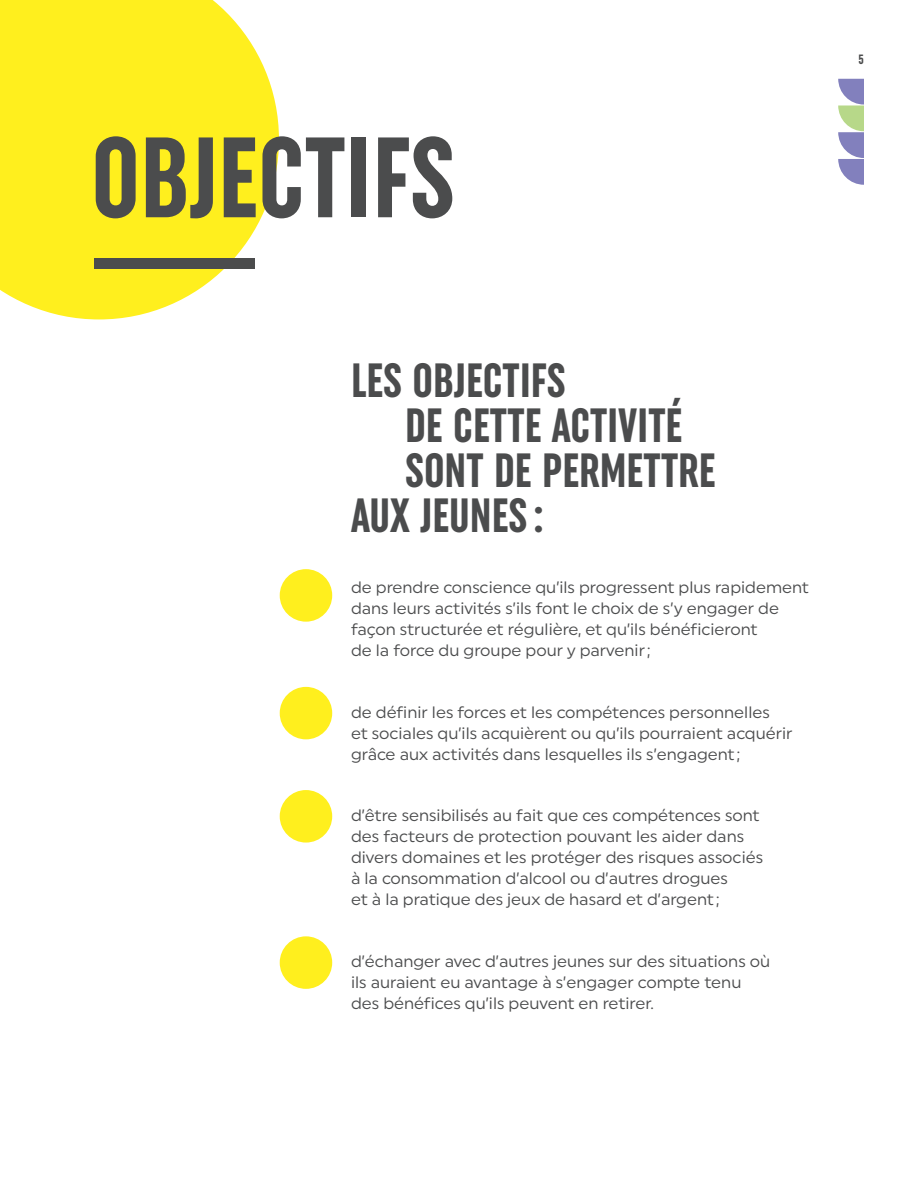
<style>
.page{position:relative;width:918px;height:1188px;background:#fff}
.page>*{position:absolute;margin:0;border:0;box-sizing:border-box;transform-origin:0 0}
.t1{font:700 extra-condensed 114px "Uniform";color:#4b4c4d}
.t2{font:700 extra-condensed 48px "Uniform";color:#4b4c4d}
.t3{font:16.5px/21px "Uniform";color:#4b4c4d}
.t4{font:700 extra-condensed 13.5px "Uniform";color:#4b4c4d}
</style>
<div class="page">
<svg style="left:0;top:0;width:279px;height:319px;background:#fff037"></svg>
<div style="left:94px;top:258px;width:161px;height:11px;background:#4b4c4d"></div>
<div style="left:280px;top:569px;width:52px;height:53px;background:#ffef1e;border-radius:50%"></div>
<div style="left:280px;top:687px;width:52px;height:52px;background:#ffef1e;border-radius:50%"></div>
<div style="left:280px;top:790px;width:52px;height:53px;background:#ffef1e;border-radius:50%"></div>
<div style="left:280px;top:936px;width:52px;height:53px;background:#ffef1e;border-radius:50%"></div>
<svg style="left:838px;top:79px;width:26px;height:106px"></svg>
<p class="t1" style="left:91px;top:112px;width:366px">OBJECTIFS</p>
<p class="t4" style="left:859px;top:52px;width:7px">5</p>
<p class="t2" style="left:351px;top:353px;width:216px">LES OBJECTIFS</p>
<p class="t2" style="left:405px;top:398px;width:279px">DE CETTE ACTIVITÉ</p>
<p class="t2" style="left:405px;top:443px;width:312px">SONT DE PERMETTRE</p>
<p class="t2" style="left:351px;top:488px;width:194px">AUX JEUNES:</p>
<p class="t3" style="left:351px;top:577px;width:460px">de prendre conscience qu’ils progressent plus rapidement dans leurs activités s’ils font le choix de s’y engager de façon structurée et régulière, et qu’ils bénéficieront<br>de la force du groupe pour y parvenir;</p>
<p class="t3" style="left:351px;top:701px;width:443px">de définir les forces et les compétences personnelles<br>et sociales qu’ils acquièrent ou qu’ils pourraient acquérir grâce aux activités dans lesquelles ils s’engagent ;</p>
<p class="t3" style="left:351px;top:805px;width:414px">d’être sensibilisés au fait que ces compétences sont des facteurs de protection pouvant les aider dans divers domaines et les protéger des risques associés à la consommation d’alcool ou d’autres drogues<br>et à la pratique des jeux de hasard et d’argent ;</p>
<p class="t3" style="left:351px;top:950px;width:421px">d’échanger avec d’autres jeunes sur des situations où ils auraient eu avantage à s’engager compte tenu des bénéfices qu’ils peuvent en retirer.</p>
</div>
